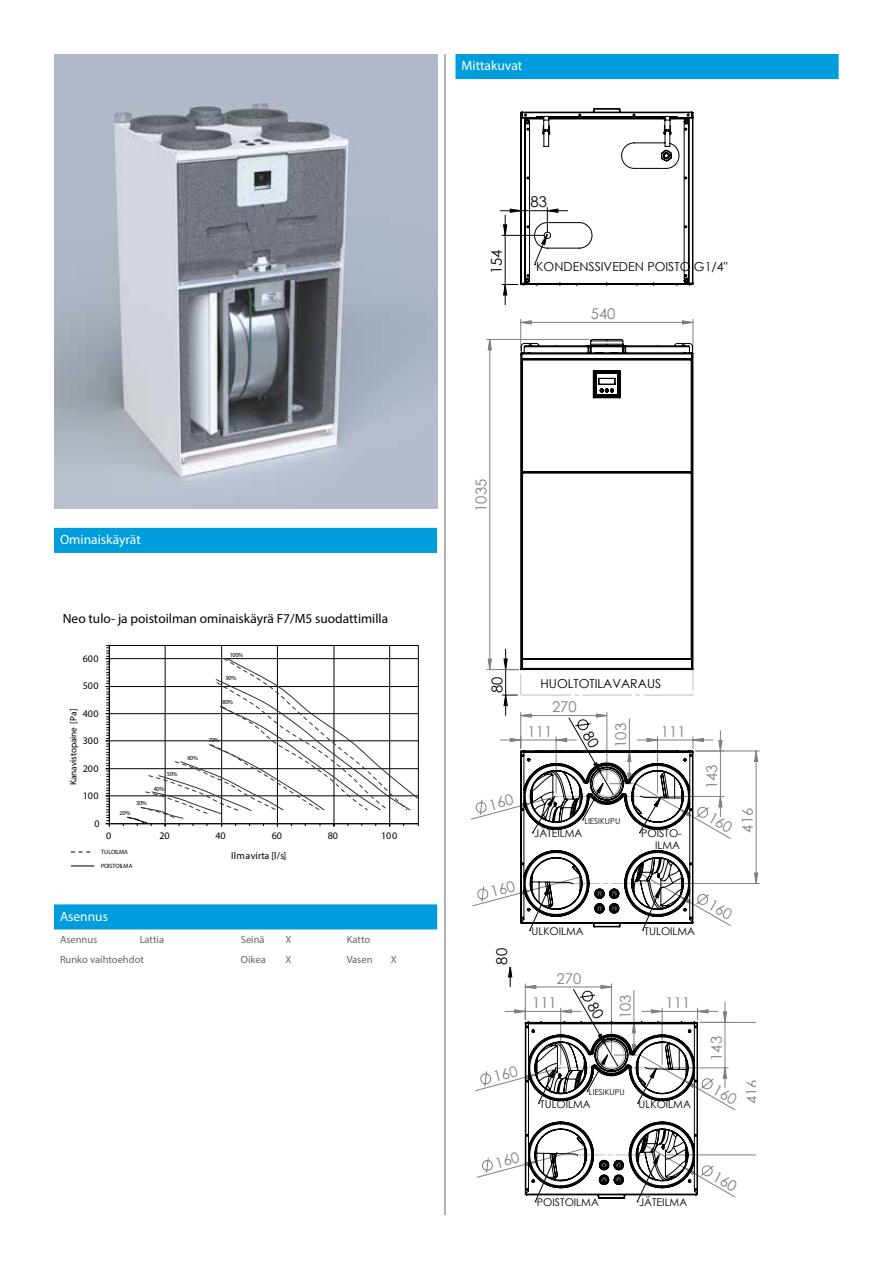
<style>
.page{position:relative;width:893px;height:1263px;background:#fff}
.page>*{position:absolute;margin:0;border:0;box-sizing:border-box;transform-origin:0 0}
.t1{font:14.85px/24.5px "Century Gothic";color:#808080}
.t2{font:14.85px "Century Gothic";color:#000}
.t3{font:13.5px "Myriad Pro";color:#fff}
.t4{font:13.35px "Myriad Pro";color:#000}
.t5{font:12.3px "Century Gothic";color:#000}
.t6{font:10.65px/11.1px "Century Gothic";color:#000;text-align:right}
.t7{font:10.5px "Myriad Pro";color:#636466}
.t8{font:10.05px "Myriad Pro";letter-spacing:-.01em;color:#010101}
.t9{font:10.05px "Myriad Pro";letter-spacing:.03em;color:#010101}
.t10{font:9.3px "Myriad Pro";letter-spacing:-.025em;color:#010101}
.t11{font:8.1px "Century Gothic";color:#000}
.t12{font:6.15px "Myriad Pro";letter-spacing:-.04em;color:#010101}
</style>
<div class="page">
<img style="left:54px;top:54px;width:383px;height:455px">
<hr style="left:445px;top:54px;width:1px;height:1161px;background:#636466">
<div style="left:455px;top:54px;width:384px;height:25px;background:#009ddd"></div>
<div style="left:54px;top:528px;width:383px;height:25px;background:#009ddd"></div>
<div style="left:54px;top:904px;width:383px;height:25px;background:#009ddd"></div>
<hr style="left:696px;top:751px;width:63px;height:1px;background:#808080">
<hr style="left:661px;top:883px;width:98px;height:1px;background:#808080">
<hr style="left:455px;top:966px;width:327px;height:1px;background:#c0c0c0">
<hr style="left:455px;top:91px;width:1px;height:867px;background:#c0c0c0">
<hr style="left:455px;top:91px;width:327px;height:1px;background:#c0c0c0">
<hr style="left:892px;top:91px;width:1px;height:867px;background:#c0c0c0">
<hr style="left:455px;top:982px;width:327px;height:1px;background:#c0c0c0">
<hr style="left:693px;top:319px;width:1px;height:31px;background:#808080">
<hr style="left:520px;top:319px;width:1px;height:31px;background:#808080">
<hr style="left:487px;top:339px;width:102px;height:1px;background:#808080">
<svg style="left:892px;top:667px;width:1px;height:23px"></svg>
<hr style="left:892px;top:346px;width:1px;height:321px;background:#808080">
<svg style="left:754px;top:750px;width:4px;height:133px"></svg>
<svg style="left:520px;top:320px;width:174px;height:5px"></svg>
<svg style="left:488px;top:340px;width:18px;height:309px"></svg>
<svg style="left:520px;top:339px;width:174px;height:310px"></svg>
<svg style="left:500px;top:108px;width:194px;height:197px"></svg>
<hr style="left:760px;top:1022px;width:1px;height:133px;background:#808080">
<hr style="left:472px;top:1238px;width:283px;height:1px;background:#c0c0c0">
<hr style="left:472px;top:967px;width:1px;height:269px;background:#c0c0c0">
<hr style="left:892px;top:967px;width:1px;height:269px;background:#c0c0c0">
<hr style="left:472px;top:1254px;width:283px;height:1px;background:#c0c0c0">
<hr style="left:109px;top:658px;width:309px;height:1px;background:#010101">
<hr style="left:109px;top:686px;width:309px;height:1px;background:#010101">
<hr style="left:109px;top:713px;width:309px;height:1px;background:#010101">
<hr style="left:109px;top:740px;width:309px;height:1px;background:#010101">
<hr style="left:109px;top:768px;width:309px;height:1px;background:#010101">
<hr style="left:109px;top:795px;width:309px;height:1px;background:#010101">
<hr style="left:389px;top:645px;width:1px;height:179px;background:#010101">
<hr style="left:334px;top:645px;width:1px;height:179px;background:#010101">
<hr style="left:277px;top:645px;width:1px;height:179px;background:#010101">
<hr style="left:221px;top:645px;width:1px;height:179px;background:#010101">
<hr style="left:165px;top:645px;width:1px;height:179px;background:#010101">
<hr style="left:109px;top:823px;width:309px;height:1px;background:#010101">
<svg style="left:105px;top:645px;width:5px;height:182px"></svg>
<svg style="left:71px;top:851px;width:20px;height:1px"></svg>
<svg style="left:71px;top:865px;width:23px;height:1px"></svg>
<svg style="left:123px;top:658px;width:296px;height:169px"></svg>
<svg style="left:470px;top:649px;width:264px;height:282px"></svg>
<svg style="left:472px;top:967px;width:283px;height:235px"></svg>
<p class="t3" style="left:60px;top:531px;width:82px">Ominaiskäyrät</p>
<p class="t4" style="left:63px;top:610px;width:327px">Neo tulo- ja poistoilman ominaiskäyrä F7/M5 suodattimilla</p>
<p class="t8" style="left:83px;top:652px;width:17px">600</p>
<p class="t8" style="left:83px;top:680px;width:17px">500</p>
<p class="t10" style="left:68px;top:785px;width:78px;rotate:-90deg">Kanavistopaine [Pa]</p>
<p class="t8" style="left:83px;top:707px;width:17px">400</p>
<p class="t8" style="left:83px;top:735px;width:17px">300</p>
<p class="t8" style="left:83px;top:762px;width:17px">200</p>
<p class="t8" style="left:83px;top:789px;width:17px">100</p>
<p class="t8" style="left:94px;top:817px;width:7px">0</p>
<p class="t12" style="left:230px;top:651px;width:15px">100%</p>
<p class="t12" style="left:226px;top:674px;width:12px">90%</p>
<p class="t12" style="left:223px;top:698px;width:12px">80%</p>
<p class="t12" style="left:167px;top:770px;width:12px">50%</p>
<p class="t12" style="left:154px;top:785px;width:12px">40%</p>
<p class="t12" style="left:136px;top:799px;width:12px">30%</p>
<p class="t12" style="left:119px;top:809px;width:12px">20%</p>
<p class="t12" style="left:187px;top:754px;width:12px">60%</p>
<p class="t12" style="left:209px;top:736px;width:12px">70%</p>
<p class="t8" style="left:106px;top:829px;width:7px">0</p>
<p class="t8" style="left:159px;top:829px;width:12px">20</p>
<p class="t8" style="left:216px;top:829px;width:12px">40</p>
<p class="t8" style="left:272px;top:829px;width:12px">60</p>
<p class="t8" style="left:328px;top:829px;width:12px">80</p>
<p class="t8" style="left:381px;top:829px;width:17px">100</p>
<p class="t12" style="left:101px;top:848px;width:28px">TULOILMA</p>
<p class="t12" style="left:101px;top:862px;width:33px">POISTOILMA</p>
<p class="t9" style="left:231px;top:849px;width:57px">Ilmavirta [l/s]</p>
<p class="t3" style="left:60px;top:908px;width:50px">Asennus</p>
<p class="t7" style="left:60px;top:933px;width:39px">Asennus</p>
<p class="t7" style="left:140px;top:933px;width:26px">Lattia</p>
<p class="t7" style="left:241px;top:933px;width:25px">Seinä</p>
<p class="t7" style="left:286px;top:933px;width:7px">X</p>
<p class="t7" style="left:347px;top:933px;width:25px">Katto</p>
<p class="t7" style="left:60px;top:953px;width:85px">Runko vaihtoehdot</p>
<p class="t7" style="left:241px;top:953px;width:26px">Oikea</p>
<p class="t7" style="left:286px;top:953px;width:7px">X</p>
<p class="t7" style="left:347px;top:953px;width:27px">Vasen</p>
<p class="t7" style="left:391px;top:953px;width:7px">X</p>
<p class="t3" style="left:461px;top:57px;width:62px">Mittakuvat</p>
<h1 class="t2" style="left:486px;top:274px;width:26px;rotate:-90deg">154</h1>
<h1 class="t2" style="left:531px;top:192px;width:18px">83</h1>
<p class="t5" style="left:536px;top:258px;width:193px">KONDENSSIVEDEN POISTO G1/4"</p>
<h1 class="t1" style="left:591px;top:301px;width:26px">540</h1>
<h1 class="t1" style="left:469px;top:512px;width:34px;rotate:-90deg">1035</h1>
<h1 class="t2" style="left:487px;top:693px;width:18px;rotate:-90deg">80</h1>
<p class="t5" style="left:540px;top:675px;width:122px">HUOLTOTILAVARAUS</p>
<h1 class="t1" style="left:528px;top:694px;width:51px;text-indent:24px">270<br>111</h1>
<h1 class="t1" style="left:608px;top:748px;width:26px;rotate:-90deg">103</h1>
<h1 class="t1" style="left:661px;top:719px;width:26px">111</h1>
<p class="t11" style="left:584px;top:815px;width:37px">LIESIKUPU</p>
<p class="t6" style="left:534px;top:828px;width:50px">JÄTEILMA</p>
<p class="t6" style="left:641px;top:828px;width:42px">POISTO-<br>ILMA</p>
<h1 class="t1" style="left:699px;top:789px;width:26px;rotate:-90deg">143</h1>
<h1 class="t1" style="left:735px;top:833px;width:26px;rotate:-90deg">416</h1>
<h1 class="t2" style="left:491px;top:964px;width:18px;rotate:-90deg">80</h1>
<p class="t6" style="left:531px;top:925px;width:54px">ULKOILMA</p>
<h1 class="t1" style="left:532px;top:966px;width:51px;text-indent:24px">270<br>111</h1>
<p class="t6" style="left:645px;top:925px;width:52px">TULOILMA</p>
<h1 class="t1" style="left:613px;top:1019px;width:26px;rotate:-90deg">103</h1>
<h1 class="t1" style="left:665px;top:990px;width:26px">111</h1>
<p class="t11" style="left:589px;top:1086px;width:37px">LIESIKUPU</p>
<p class="t6" style="left:540px;top:1098px;width:52px">TULOILMA</p>
<p class="t6" style="left:638px;top:1098px;width:54px">ULKOILMA</p>
<h1 class="t1" style="left:704px;top:1061px;width:26px;rotate:-90deg">143</h1>
<h1 class="t1" style="left:740px;top:1104px;width:26px;rotate:-90deg">416</h1>
<p class="t6" style="left:537px;top:1197px;width:63px">POISTOILMA</p>
<p class="t6" style="left:639px;top:1197px;width:50px">JÄTEILMA</p>
</div>
